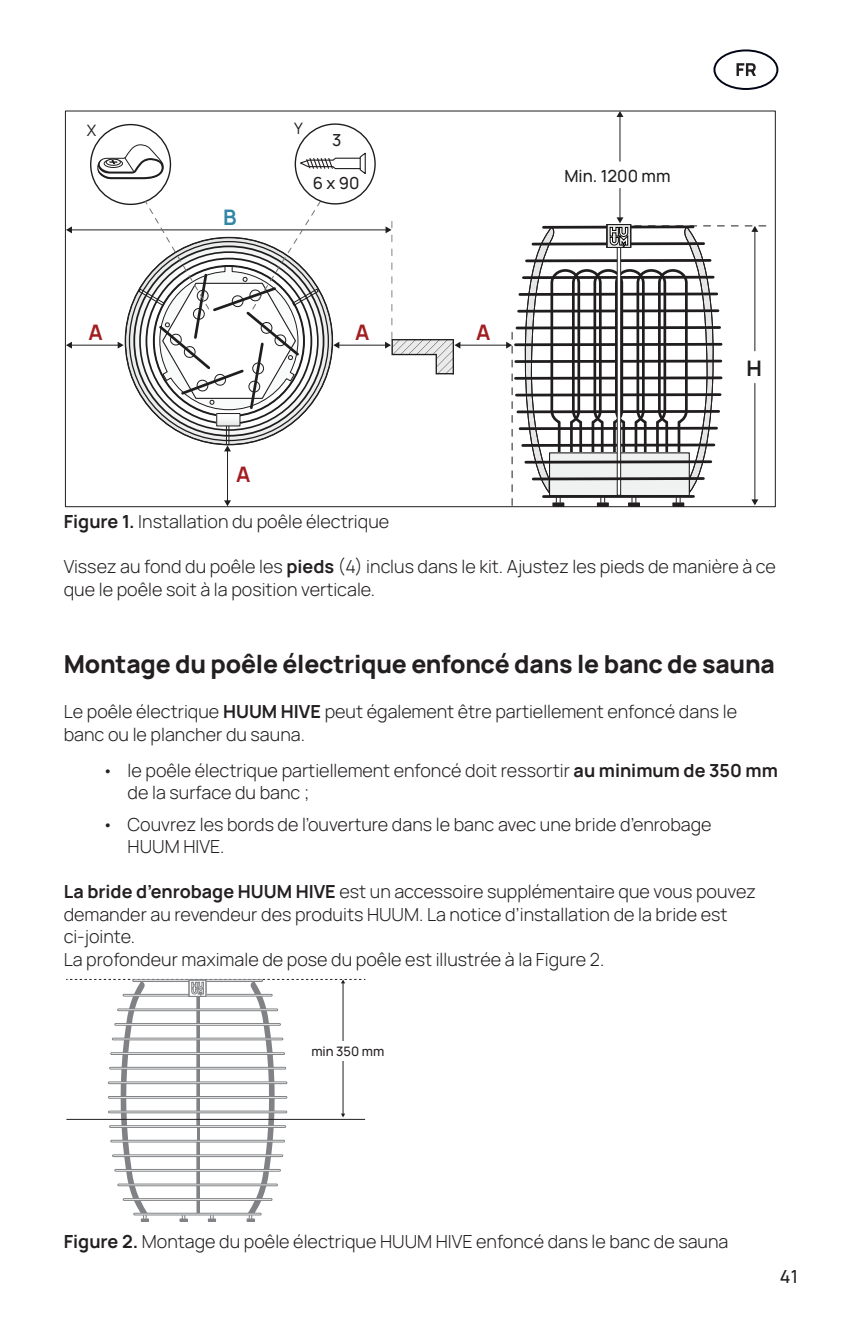
<style>
.page{position:relative;width:842px;height:1340px;background:#fff}
.page>*{position:absolute;margin:0;border:0;box-sizing:border-box;transform-origin:0 0}
.t1{font:800 24.75px "Manrope";letter-spacing:-.01em;color:#231f20}
.t2{font:700 21.38px "Manrope";color:#a21d20}
.t3{font:700 21.38px "Manrope";color:#201d1e}
.t4{font:700 21.38px "Manrope";color:#3386a6}
.t5{font:300 18px/22.5px "Manrope";color:#231f20}
.t6{font:500 18px "Manrope";color:#231f20}
.t7{font:500 16.65px "Manrope";color:#201d1e}
.t8{font:500 16.65px "Manrope";color:#231f20}
.t9{font:15.75px "Manrope";color:#201d1e}
.t10{font:500 13.05px "Manrope";color:#231f20}
.s1{font-weight:700}
</style>
<div class="page">
<hr style="left:620px;top:116px;width:1px;height:45px;background:#201d1e">
<svg style="left:616px;top:113px;width:7px;height:4px"></svg>
<hr style="left:620px;top:188px;width:1px;height:30px;background:#201d1e">
<hr style="left:71px;top:345px;width:48px;height:1px;background:#201d1e">
<svg style="left:67px;top:342px;width:5px;height:6px"></svg>
<hr style="left:227px;top:450px;width:1px;height:51px;background:#201d1e">
<svg style="left:224px;top:500px;width:7px;height:5px"></svg>
<hr style="left:338px;top:345px;width:48px;height:1px;background:#201d1e">
<hr style="left:459px;top:345px;width:48px;height:1px;background:#201d1e">
<svg style="left:506px;top:332px;width:7px;height:173px"></svg>
<hr style="left:71px;top:229px;width:316px;height:1px;background:#201d1e">
<svg style="left:67px;top:226px;width:5px;height:7px"></svg>
<svg style="left:385px;top:221px;width:75px;height:153px"></svg>
<svg style="left:96px;top:144px;width:69px;height:35px"></svg>
<svg style="left:118px;top:201px;width:221px;height:250px"></svg>
<div style="left:295px;top:123px;width:81px;height:81px;border:1px solid #201d1e;border-radius:50%"></div>
<svg style="left:298px;top:151px;width:68px;height:24px"></svg>
<hr style="left:520px;top:427px;width:196px;height:3px;background:#201d1e">
<hr style="left:518px;top:410px;width:201px;height:3px;background:#201d1e">
<hr style="left:516px;top:393px;width:204px;height:3px;background:#201d1e">
<svg style="left:515px;top:376px;width:7px;height:4px"></svg>
<hr style="left:516px;top:360px;width:205px;height:3px;background:#201d1e">
<hr style="left:515px;top:343px;width:206px;height:3px;background:#201d1e">
<hr style="left:517px;top:326px;width:203px;height:3px;background:#201d1e">
<hr style="left:519px;top:309px;width:199px;height:3px;background:#201d1e">
<svg style="left:522px;top:217px;width:245px;height:289px"></svg>
<svg style="left:66px;top:979px;width:299px;height:242px"></svg>
<svg style="left:713px;top:49px;width:65px;height:41px"></svg>
<p class="t9" style="left:87px;top:119px;width:11px">X</p>
<p class="t9" style="left:294px;top:118px;width:10px">Y</p>
<p class="t4" style="left:223px;top:202px;width:15px">B</p>
<p class="t8" style="left:332px;top:128px;width:11px">3</p>
<p class="t8" style="left:313px;top:172px;width:48px">6 x 90</p>
<p class="t2" style="left:88px;top:317px;width:16px">A</p>
<p class="t2" style="left:355px;top:317px;width:16px">A</p>
<p class="t2" style="left:236px;top:459px;width:16px">A</p>
<p class="t2" style="left:476px;top:317px;width:16px">A</p>
<p class="t7" style="left:564px;top:165px;width:107px">Min. 1200 mm</p>
<p class="t3" style="left:746px;top:353px;width:17px">H</p>
<p class="t5" style="left:64px;top:510px;width:327px"><span class="s1">Figure 1.</span> Installation du poêle électrique</p>
<p class="t5" style="left:64px;top:555px;width:714px">Vissez au fond du poêle les <span class="s1">pieds</span> (4) inclus dans le kit. Ajustez les pieds de manière à ce que le poêle soit à la position verticale.</p>
<h1 class="t1" style="left:64px;top:647px;width:713px">Montage du poêle électrique enfoncé dans le banc de sauna</h1>
<p class="t5" style="left:64px;top:699px;width:675px">Le poêle électrique <span class="s1">HUUM HIVE</span> peut également être partiellement enfoncé dans le banc ou le plancher du sauna.</p>
<p class="t5" style="left:128px;top:758px;width:652px;text-indent:-26px">• le poêle électrique partiellement enfoncé doit ressortir <span class="s1">au minimum de 350 mm </span>de la surface du banc ;</p>
<p class="t5" style="left:128px;top:812px;width:586px;text-indent:-26px">• Couvrez les bords de l’ouverture dans le banc avec une bride d’enrobage<br>HUUM HIVE.</p>
<p class="t5" style="left:64px;top:879px;width:694px"><span class="s1">La bride d’enrobage HUUM HIVE</span> est un accessoire supplémentaire que vous pouvez demander au revendeur des produits HUUM. La notice d’installation de la bride est ci-jointe.<br>La profondeur maximale de pose du poêle est illustrée à la Figure 2.</p>
<p class="t10" style="left:311px;top:1042px;width:74px">min 350 mm</p>
<p class="t5" style="left:64px;top:1229px;width:666px"><span class="s1">Figure 2.</span> Montage du poêle électrique HUUM HIVE enfoncé dans le banc de sauna</p>
<p class="t6" style="left:780px;top:1263px;width:20px">41</p>
</div>
